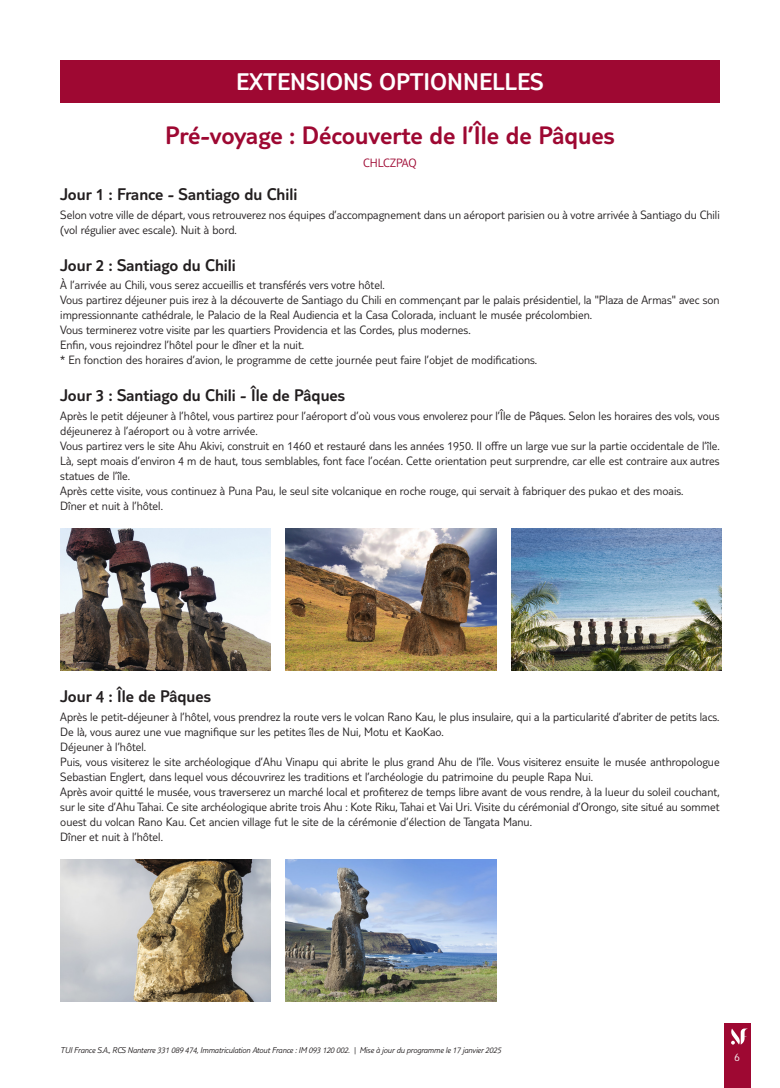
<style>
.page{position:relative;width:780px;height:1088px;background:#fff}
.page>*{position:absolute;margin:0;border:0;box-sizing:border-box;transform-origin:0 0}
.t1{font:300 26.25px "TUI Type";color:#9e0832}
.t2{font:300 25px "TUI Type";color:#fff}
.t3{font:300 17.5px "TUI Type";color:#231f20}
.t4{font:300 12.5px/15px "TUI Type";color:#231f20}
.t5{font:300 12.5px "TUI Type";color:#9e0832}
.t6{font:300 11.25px "TUI Type";color:#fff}
.t7{font:italic 300 8.75px "TUI Type";letter-spacing:-.02em;color:#231f20}
</style>
<div class="page">
<div style="left:724px;top:1023px;width:26px;height:65px;background:#9e0832"></div>
<svg style="left:731px;top:1028px;width:17px;height:16px"></svg>
<div style="left:60px;top:60px;width:659px;height:43px;background:#9e0832"></div>
<img style="left:60px;top:529px;width:210px;height:141px">
<img style="left:286px;top:529px;width:210px;height:141px">
<img style="left:511px;top:529px;width:210px;height:141px">
<img style="left:60px;top:860px;width:210px;height:141px">
<img style="left:286px;top:860px;width:210px;height:141px">
<h2 class="t2" style="left:236px;top:67px;width:309px">EXTENSIONS OPTIONNELLES</h2>
<h1 class="t1" style="left:165px;top:120px;width:451px">Pré-voyage : Découverte de l’Île de Pâques</h1>
<p class="t5" style="left:363px;top:155px;width:55px">CHLCZPAQ</p>
<h3 class="t3" style="left:60px;top:184px;width:239px">Jour 1 : France - Santiago du Chili</h3>
<p class="t4" style="left:60px;top:207px;width:661px">Selon votre ville de départ, vous retrouverez nos équipes d’accompagnement dans un aéroport parisien ou à votre arrivée à Santiago du Chili (vol régulier avec escale). Nuit à bord.</p>
<h3 class="t3" style="left:60px;top:255px;width:177px">Jour 2 : Santiago du Chili</h3>
<p class="t4" style="left:60px;top:277px;width:661px">À l’arrivée au Chili, vous serez accueillis et transférés vers votre hôtel.<br>Vous partirez déjeuner puis irez à la découverte de Santiago du Chili en commençant par le palais présidentiel, la "Plaza de Armas" avec son impressionnante cathédrale, le Palacio de la Real Audiencia et la Casa Colorada, incluant le musée précolombien.<br>Vous terminerez votre visite par les quartiers Providencia et las Cordes, plus modernes.<br>Enfin, vous rejoindrez l’hôtel pour le dîner et la nuit.<br>* En fonction des horaires d’avion, le programme de cette journée peut faire l’objet de modifications.</p>
<h3 class="t3" style="left:60px;top:385px;width:286px">Jour 3 : Santiago du Chili - Île de Pâques</h3>
<p class="t4" style="left:60px;top:408px;width:661px">Après le petit déjeuner à l’hôtel, vous partirez pour l’aéroport d’où vous vous envolerez pour l’Île de Pâques. Selon les horaires des vols, vous déjeunerez à l’aéroport ou à votre arrivée.<br>Vous partirez vers le site Ahu Akivi, construit en 1460 et restauré dans les années 1950. Il offre un large vue sur la partie occidentale de l’île.<br>Là, sept moais d’environ 4 m de haut, tous semblables, font face l’océan. Cette orientation peut surprendre, car elle est contraire aux autres statues de l’île.<br>Après cette visite, vous continuez à Puna Pau, le seul site volcanique en roche rouge, qui servait à fabriquer des pukao et des moais.<br>Dîner et nuit à l’hôtel.</p>
<h3 class="t3" style="left:60px;top:686px;width:152px">Jour 4 : Île de Pâques</h3>
<p class="t4" style="left:60px;top:709px;width:661px">Après le petit-déjeuner à l’hôtel, vous prendrez la route vers le volcan Rano Kau, le plus insulaire, qui a la particularité d’abriter de petits lacs.<br>De là, vous aurez une vue magnifique sur les petites îles de Nui, Motu et KaoKao.<br>Déjeuner à l’hôtel.<br>Puis, vous visiterez le site archéologique d’Ahu Vinapu qui abrite le plus grand Ahu de l’île. Vous visiterez ensuite le musée anthropologue Sebastian Englert, dans lequel vous découvrirez les traditions et l’archéologie du patrimoine du peuple Rapa Nui.<br>Après avoir quitté le musée, vous traverserez un marché local et profiterez de temps libre avant de vous rendre, à la lueur du soleil couchant, sur le site d’Ahu Tahai. Ce site archéologique abrite trois Ahu : Kote Riku, Tahai et Vai Uri. Visite du cérémonial d’Orongo, site situé au sommet ouest du volcan Rano Kau. Cet ancien village fut le site de la cérémonie d’élection de Tangata Manu.<br>Dîner et nuit à l’hôtel.</p>
<p class="t7" style="left:60px;top:1045px;width:442px">TUI France S.A., RCS Nanterre 331 089 474, Immatriculation Atout France : IM 093 120 002. | Mise à jour du programme le 17 janvier 2025</p>
<p class="t6" style="left:734px;top:1050px;width:7px">6</p>
</div>
